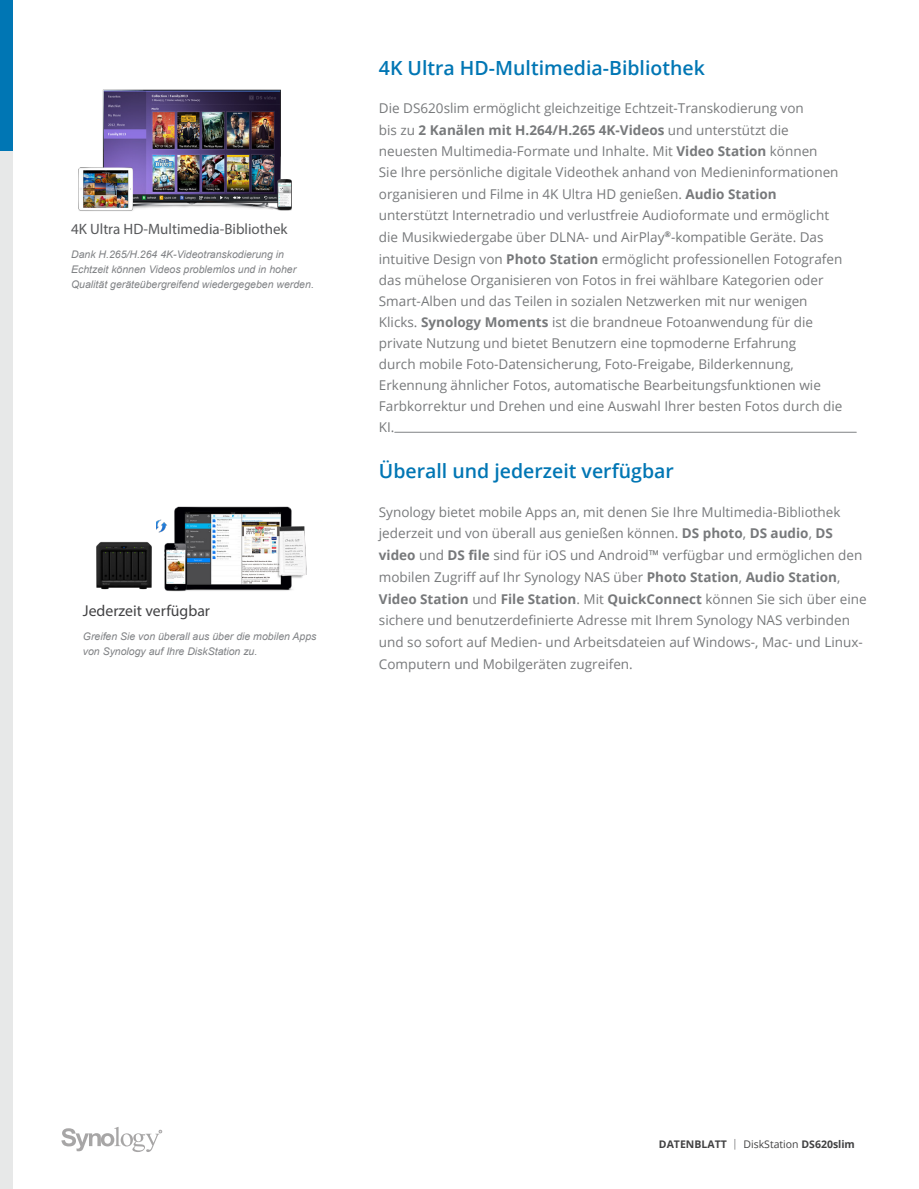
<style>
.page{position:relative;width:919px;height:1189px;background:#fff}
.page>*{position:absolute;margin:0;border:0;box-sizing:border-box;transform-origin:0 0}
.Chapter_Title{font:600 19.5px "Open Sans";color:#0076b4}
.Graphic_Title{font:15.75px "Myriad Pro";color:#424244}
.Graphic_Title-2{font:15px "Myriad Pro";color:#58595b}
.Body_Content{font:13.5px/21.3px "Open Sans";color:#77797b}
.Graphic_Text{font:italic 10.5px/15px "Arial";color:#808285}
.t1{font:700 10.5px "Open Sans";color:#414142}
.s1{font-weight:700}
.s2{font-weight:300}
.s3{font-weight:400}
</style>
<div class="page">
<div style="left:0;top:0;width:13px;height:151px;background:#0076b4"></div>
<svg style="left:61px;top:1127px;width:101px;height:25px"></svg>
<hr style="left:395px;top:432px;width:461px;height:1px;background:#808285">
<div style="left:0;top:151px;width:13px;height:1037px;background:#e7e8e8"></div>
<img style="left:156px;top:506px;width:151px;height:86px">
<img style="left:96px;top:541px;width:56px;height:49px">
<img style="left:78px;top:89px;width:214px;height:122px">
<p class="Graphic_Title-2" style="left:71px;top:220px;width:218px">4K Ultra HD-Multimedia-Bibliothek</p>
<p class="Graphic_Text" style="left:71px;top:247px;width:244px">Dank H.265/H.264 4K-Videotranskodierung in<br>Echtzeit können Videos problemlos und in hoher<br>Qualität geräteübergreifend wiedergegeben werden.</p>
<p class="Graphic_Title" style="left:83px;top:601px;width:129px">Jederzeit verfügbar</p>
<p class="Graphic_Text" style="left:83px;top:629px;width:235px">Greifen Sie von überall aus über die mobilen Apps von Synology auf Ihre DiskStation zu.</p>
<p class="Chapter_Title" style="left:379px;top:54px;width:327px">4K Ultra HD-Multimedia-Bibliothek</p>
<p class="Body_Content" style="left:379px;top:97px;width:465px">Die DS620slim ermöglicht gleichzeitige Echtzeit-Transkodierung von<br>bis zu <span class="s1">2 Kanälen mit H.264/H.265 4K-Videos</span> und unterstützt die neuesten Multimedia-Formate und Inhalte. Mit <span class="s1">Video Station</span> können<br>Sie Ihre persönliche digitale Videothek anhand von Medieninformationen organisieren und Filme in 4K Ultra HD genießen. <span class="s1">Audio Station </span>unterstützt Internetradio und verlustfreie Audioformate und ermöglicht die Musikwiedergabe über DLNA- und AirPlay<sup>®</sup>-kompatible Geräte. Das intuitive Design von <span class="s1">Photo Station</span> ermöglicht professionellen Fotografen das mühelose Organisieren von Fotos in frei wählbare Kategorien oder Smart-Alben und das Teilen in sozialen Netzwerken mit nur wenigen Klicks. <span class="s1">Synology Moments</span> ist die brandneue Fotoanwendung für die private Nutzung und bietet Benutzern eine topmoderne Erfahrung<br>durch mobile Foto-Datensicherung, Foto-Freigabe, Bilderkennung, Erkennung ähnlicher Fotos, automatische Bearbeitungsfunktionen wie Farbkorrektur und Drehen und eine Auswahl Ihrer besten Fotos durch die KI.</p>
<p class="Chapter_Title" style="left:379px;top:457px;width:296px">Überall und jederzeit verfügbar</p>
<p class="Body_Content" style="left:379px;top:501px;width:489px;line-height:21.8px">Synology bietet mobile Apps an, mit denen Sie Ihre Multimedia-Bibliothek jederzeit und von überall aus genießen können. <span class="s1">DS photo</span>, <span class="s1">DS audio</span>, <span class="s1">DS video</span> und <span class="s1">DS file</span> sind für iOS und Android™ verfügbar und ermöglichen den mobilen Zugriff auf Ihr Synology NAS über <span class="s1">Photo Station</span>, <span class="s1">Audio Station</span>, <span class="s1">Video Station</span> und <span class="s1">File Station</span>. Mit <span class="s1">QuickConnect</span> können Sie sich über eine sichere und benutzerdefinierte Adresse mit Ihrem Synology NAS verbinden und so sofort auf Medien- und Arbeitsdateien auf Windows-, Mac- und Linux-Computern und Mobilgeräten zugreifen.</p>
<p class="t1" style="left:659px;top:1137px;width:197px">DATENBLATT <span class="s2">|</span> <span class="s3">DiskStation</span> DS620slim</p>
</div>
